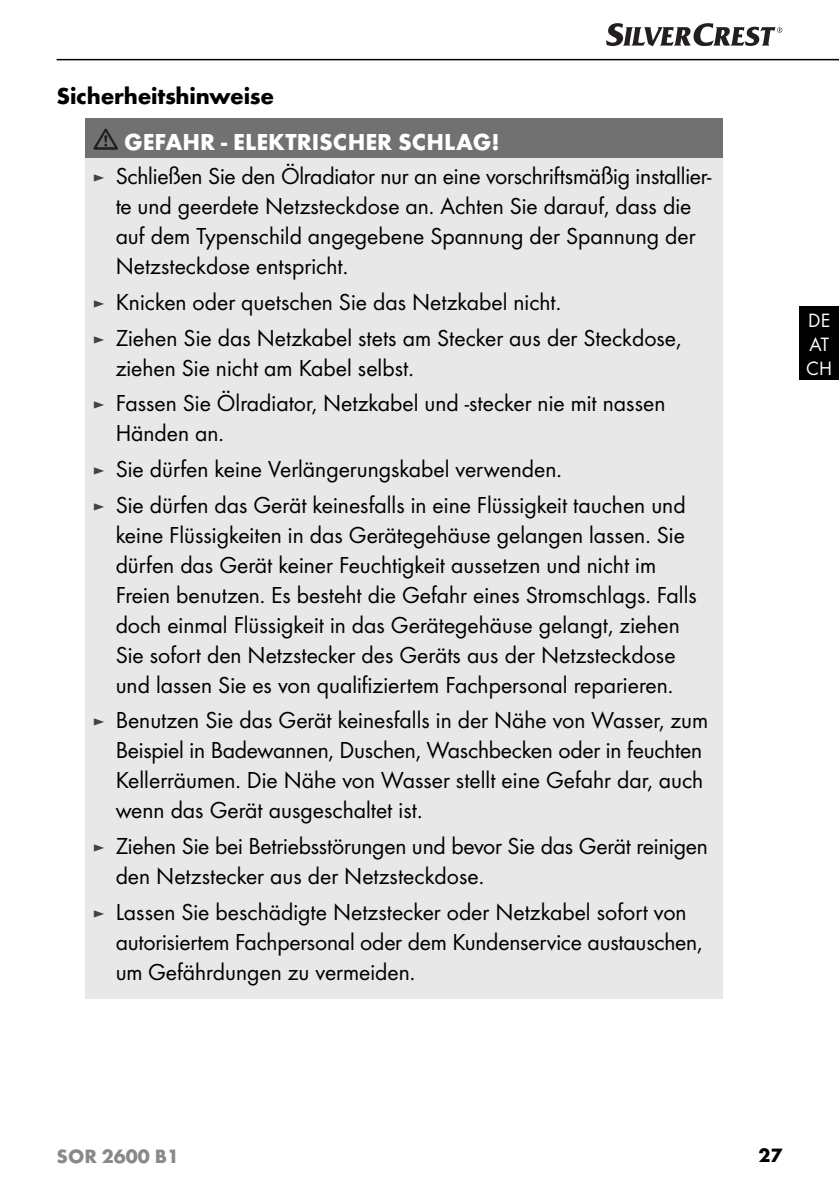
<style>
.page{position:relative;width:839px;height:1191px;background:#fff}
.page>*{position:absolute;margin:0;border:0;box-sizing:border-box;transform-origin:0 0}
.t1{font:24px/30px "Futura Boo";color:#000}
.t2{font:700 24px "Futura";color:#fff}
.t3{font:700 24px "Futura";letter-spacing:-.01em;color:#000}
.t4{font:700 20px "Futura";color:#898989}
.t5{font:20px/24px "Futura Boo";color:#fff}
.t6{font:700 20px "Futura";color:#000}
.s1{font-size:18px;color:#434343}
</style>
<div class="page">
<hr style="left:57px;top:59px;width:782px;height:1px;background:#000">
<div style="left:799px;top:306px;width:40px;height:74px;background:#000"></div>
<svg style="left:606px;top:23px;width:176px;height:23px"></svg>
<div style="left:85px;top:118px;width:638px;height:40px;background:#717171"></div>
<div style="left:85px;top:158px;width:638px;height:840px;background:#e8e8e8"></div>
<svg style="left:93px;top:129px;width:25px;height:21px"></svg>
<p class="t3" style="left:57px;top:86px;width:219px">Sicherheitshinweise</p>
<p class="t2" style="left:124px;top:132px;width:377px">GEFAHR - ELEKTRISCHER SCHLAG!</p>
<p class="t1" style="left:116px;top:163px;width:597px;text-indent:-23px"><span class="s1">►</span> Schließen Sie den Ölradiator nur an eine vorschriftsmäßig installier&shy;te und geerdete Netzsteckdose an. Achten Sie darauf, dass die auf dem Typenschild angegebene Spannung der Spannung der Netzsteckdose entspricht.</p>
<p class="t1" style="left:93px;top:286px;width:590px;line-height:35.6px"><span class="s1">►</span> Knicken oder quetschen Sie das Netzkabel nicht.<br><span class="s1">►</span> Ziehen Sie das Netzkabel stets am Stecker aus der Steckdose,</p>
<p class="t1" style="left:93px;top:352px;width:574px;line-height:35.6px;text-indent:23px">ziehen Sie nicht am Kabel selbst.<br><span class="s1">►</span> Fassen Sie Ölradiator, Netzkabel und -stecker nie mit nassen</p>
<p class="t1" style="left:93px;top:417px;width:594px;line-height:35.6px;text-indent:23px">Händen an.<br><span class="s1">►</span> Sie dürfen keine Verlängerungskabel verwenden.<br><span class="s1">►</span> Sie dürfen das Gerät keinesfalls in eine Flüssigkeit tauchen und</p>
<p class="t1" style="left:116px;top:521px;width:583px">keine Flüssigkeiten in das Gerätegehäuse gelangen lassen. Sie dürfen das Gerät keiner Feuchtigkeit aussetzen und nicht im Freien benutzen. Es besteht die Gefahr eines Stromschlags. Falls doch einmal Flüssigkeit in das Gerätegehäuse gelangt, ziehen Sie sofort den Netzstecker des Geräts aus der Netzsteckdose und lassen Sie es von qualifiziertem Fachpersonal reparieren.</p>
<p class="t1" style="left:116px;top:707px;width:594px;text-indent:-23px"><span class="s1">►</span> Benutzen Sie das Gerät keinesfalls in der Nähe von Wasser, zum Beispiel in Badewannen, Duschen, Waschbecken oder in feuchten Kellerräumen. Die Nähe von Wasser stellt eine Gefahr dar, auch wenn das Gerät ausgeschaltet ist.</p>
<p class="t1" style="left:116px;top:833px;width:594px;text-indent:-23px"><span class="s1">►</span> Ziehen Sie bei Betriebsstörungen und bevor Sie das Gerät reinigen den Netzstecker aus der Netzsteckdose.</p>
<p class="t1" style="left:116px;top:898px;width:588px;text-indent:-23px"><span class="s1">►</span> Lassen Sie beschädigte Netzstecker oder Netzkabel sofort von autorisiertem Fachpersonal oder dem Kundenservice austauschen, um Gefährdungen zu vermeiden.</p>
<p class="t5" style="left:806px;top:309px;width:27px">DE<br>AT<br>CH</p>
<p class="t4" style="left:57px;top:1147px;width:124px">SOR 2600 B1</p>
<p class="t6" style="left:759px;top:1147px;width:25px">27</p>
</div>
